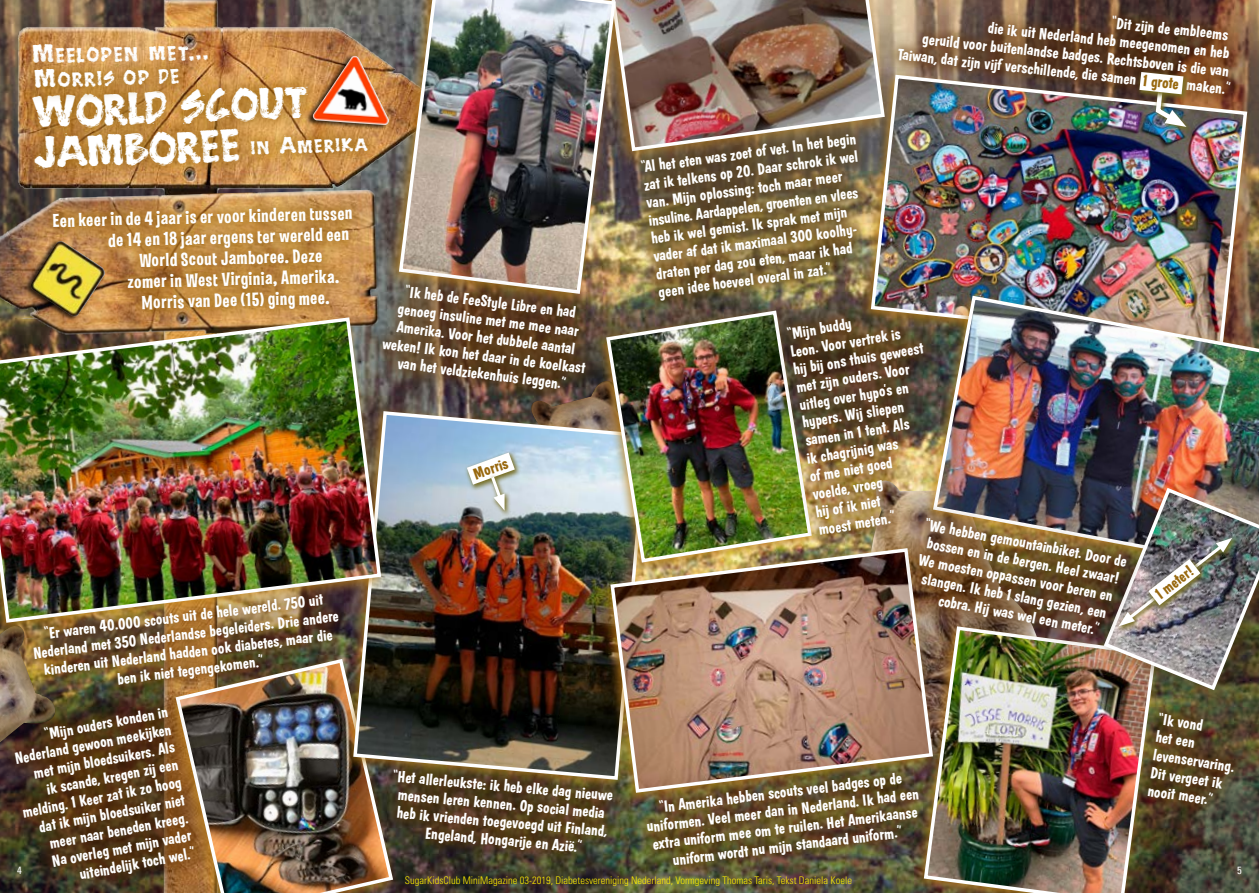
<style>
.page{position:relative;width:1259px;height:893px;background:#fff}
.page>*{position:absolute;margin:0;border:0;box-sizing:border-box;transform-origin:0 0}
.t1{font:36.6px/40.5px "Brush Stroke Fast";color:#fff;scale:1.1 1}
.t2{font:21.3px "Brush Stroke Fast";color:#fff;scale:1.1 1}
.t3{font:19.5px "Las Vegas Jackpot";color:#fff;scale:1.1 1}
.t4{font:19.5px "Brush Stroke Fast";color:#fff;scale:1.1 1}
.t5{font:16.5px/18px "Filmotype Modern";color:#fff;text-align:center;scale:1.1 1}
.t6{font:16.5px "Filmotype Modern";color:#98680f;scale:1.1 1}
.t7{font:300 condensed 10.5px "Univers";color:#ffed00}
.t8{font:condensed 10.5px "Univers";color:#fff}
.s1{color:#98680f}
</style>
<div class="page">
<img style="left:448px;top:0;width:811px;height:893px">
<svg style="left:0;top:635px;width:21px;height:56px"></svg>
<img style="left:0;top:0;width:384px;height:189px">
<img style="left:0;top:189px;width:384px;height:123px">
<img style="left:211px;top:697px;width:184px;height:196px">
<img style="left:351px;top:409px;width:246px;height:373px">
<img style="left:604px;top:309px;width:170px;height:233px">
<img style="left:871px;top:73px;width:378px;height:233px">
<img style="left:922px;top:652px;width:236px;height:241px">
<img style="left:623px;top:0;width:263px;height:153px">
<img style="left:931px;top:294px;width:328px;height:206px">
<div style="left:1094px;top:480px;width:165px;height:229px;background:#5e4415;opacity:.5"></div>
<img style="left:0;top:315px;width:383px;height:310px">
<div style="left:384px;top:0;width:239px;height:309px;background:#bc8018;opacity:.75"></div>
<img style="left:397px;top:0;width:220px;height:296px">
<div style="left:597px;top:542px;width:343px;height:264px;background:#bc8018;opacity:.75"></div>
<img style="left:608px;top:546px;width:327px;height:249px">
<div style="left:40px;top:195px;width:325px;height:127px;background:#98680f;opacity:.75"></div>
<div style="left:21px;top:581px;width:331px;height:116px;background:#623202;opacity:.75"></div>
<div style="left:381px;top:756px;width:245px;height:109px;background:#623202;opacity:.75"></div>
<div style="left:0;top:691px;width:211px;height:202px;background:#623202;opacity:.8"></div>
<div style="left:628px;top:121px;width:243px;height:192px;background:#5e4415;opacity:.8"></div>
<div style="left:774px;top:306px;width:162px;height:242px;background:#623202;opacity:.75"></div>
<div style="left:901px;top:500px;width:243px;height:152px;background:#623202;opacity:.8"></div>
<div style="left:634px;top:759px;width:297px;height:119px;background:#623202;opacity:.75"></div>
<div style="left:1134px;top:699px;width:112px;height:118px;background:#623202;opacity:.75"></div>
<div style="left:18px;top:73px;width:303px;height:109px;background:#98680f;opacity:.75"></div>
<div style="left:365px;top:267px;width:238px;height:140px;background:#623202;opacity:.8"></div>
<svg style="left:464px;top:449px;width:3px;height:42px"></svg>
<svg style="left:488px;top:511px;width:24px;height:6px"></svg>
<img style="left:467px;top:350px;width:276px;height:161px">
<img style="left:1101px;top:486px;width:158px;height:206px">
<div style="left:885px;top:3px;width:358px;height:105px;background:#623202;opacity:.75"></div>
<div style="left:20px;top:53px;width:173px;height:49px;background:#98680f;opacity:.75"></div>
<svg style="left:1152px;top:88px;width:41px;height:46px"></svg>
<svg style="left:1136px;top:69px;width:54px;height:32px"></svg>
<img style="left:1139px;top:72px;width:47px;height:55px">
<div style="left:238px;top:123px;width:142px;height:45px;background:#98680f;opacity:.75"></div>
<div style="left:305px;top:54px;width:84px;height:76px;background:#000;opacity:.75"></div>
<img style="left:313px;top:56px;width:76px;height:69px">
<div style="left:23px;top:239px;width:82px;height:83px;background:#000;opacity:.75"></div>
<img style="left:31px;top:241px;width:74px;height:77px">
<p class="t5" style="left:927px;top:-6px;width:282px;text-align:right;rotate:6deg">“Dit zijn de emblee ms<br>die ik uit Nederland heb mee genomen en heb<br>geruild voo r buitenlandse badges. Rechtsboven is die van</p>
<p class="t2" style="left:33px;top:43px;width:161px;rotate:-1deg">Meelopen met...</p>
<p class="t5" style="left:899px;top:46px;width:258px;rotate:6deg">Taiwan, dat zijn vijf verschillende, die samen <span class="s1">1 grote</span></p>
<p class="t2" style="left:35px;top:68px;width:133px;rotate:-2deg">Morris op de</p>
<p class="t5" style="left:1187px;top:76px;width:41px;rotate:6deg">maken.”</p>
<h1 class="t1" style="left:32px;top:92px;width:252px;rotate:-2deg">WORLD SCOUT<br>JAMBOREE</h1>
<p class="t5" style="left:640px;top:159px;width:199px;text-align:left;rotate:-8deg">“Al het eten was zoet of vet. In het begin zat ik telkens op 20. Daar schrok ik wel van. Mijn oplossing: toch maar mee r insuline. Aardappelen, groenten en vlee s heb ik wel gemist. Ik sprak met mijn vader af dat ik maximaal 300 koo lhy&shy;draten per dag zou eten, maar ik had<br>gee n idee hoevee l overal in zat.”</p>
<p class="t5" style="left:783px;top:326px;width:124px;text-align:left;rotate:-10deg">“Mijn buddy<br>Leon. Voo r vertrek is<br>hij bij ons thuis gewee st met zijn ouders. Voo r uitleg over hypo’s en hypers. Wij sliepen samen in 1 tent. Als<br>ik chagrijnig was<br>of me niet goed<br>voelde, vroeg<br>hij of ik niet<br>moest meten.”</p>
<p class="t4" style="left:251px;top:137px;width:108px;rotate:-2deg">in Amerika</p>
<p class="t3" style="left:53px;top:208px;width:274px;rotate:-1deg">Een keer in de 4 jaar is er voor kinderen tussen</p>
<p class="t3" style="left:108px;top:228px;width:220px;rotate:-1deg">de 14 en 18 jaar ergens ter wereld een</p>
<p class="t3" style="left:139px;top:249px;width:168px;rotate:-1deg">World Scout Jamboree. Deze</p>
<p class="t3" style="left:128px;top:270px;width:194px;rotate:-1deg">zomer in West Virginia, Amerika.</p>
<p class="t3" style="left:142px;top:291px;width:172px;rotate:-1deg">Morris van Dee (15) ging mee.</p>
<p class="t5" style="left:390px;top:281px;width:187px;rotate:7deg">“Ik heb de Fee Style Libre en had genoeg insuline met me mee naar<br>Amerika. Voo r het dubbele aantal weken! Ik kon het daar in de koelkast van het veldziekenhuis leggen.”</p>
<p class="t6" style="left:471px;top:466px;width:34px;rotate:-20deg">Morris</p>
<p class="t5" style="left:926px;top:517px;width:188px;rotate:10deg">“We hebben gemountainbiket. Doo r de</p>
<p class="t5" style="left:928px;top:535px;width:179px;rotate:10deg">bossen en in de bergen. Hee l zwaar!</p>
<p class="t5" style="left:920px;top:552px;width:181px;rotate:10deg">We moesten oppassen voo r beren en</p>
<p class="t6" style="left:1151px;top:588px;width:41px;rotate:-38deg">1 meter!</p>
<p class="t5" style="left:923px;top:571px;width:172px;rotate:10deg">slangen. Ik heb 1 slang gezien, ee n</p>
<p class="t5" style="left:30px;top:626px;width:281px;rotate:-7deg">“Er waren 40.000 scouts uit de hele wereld. 750 uit Nederland met 350 Nederlandse begeleiders. Drie andere kinderen uit Nederland hadden oo k diabetes, maar die ben ik niet tegengekomen.”</p>
<p class="t5" style="left:940px;top:592px;width:150px;rotate:10deg">cobra. Hij was wel ee n meter.”</p>
<p class="t5" style="left:7px;top:733px;width:149px;text-align:right;rotate:-11deg">“Mijn ouders konden in<br>Nederland gewoo n mee kijken met mijn bloedsuikers. Als<br>ik scande, kregen zij ee n melding. 1 Kee r zat ik zo hoo g dat ik mijn bloedsuiker niet mee r naar beneden kree g.<br>Na overleg met mijn vader uiteindelijk toch wel.”</p>
<p class="t5" style="left:1160px;top:710px;width:77px;text-align:left;rotate:9deg">“Ik vond<br>het ee n levenservaring.<br>Dit vergee t ik noo it mee r.”</p>
<p class="t5" style="left:394px;top:767px;width:202px;rotate:5deg">“Het allerleukste: ik heb elke dag nieuwe</p>
<p class="t5" style="left:643px;top:800px;width:251px;rotate:-7deg">“In Amerika hebben scouts vee l badges op de uniformen. Vee l mee r dan in Nederland. Ik had ee n extra uniform mee om te ruilen. Het Amerikaanse uniform wordt nu mijn standaard uniform.”</p>
<p class="t5" style="left:399px;top:786px;width:190px;rotate:5deg">mensen leren kenn en. Op social media</p>
<p class="t5" style="left:398px;top:804px;width:193px;rotate:5deg">heb ik vrienden toegevoegd uit Finland,</p>
<p class="t5" style="left:426px;top:825px;width:144px;rotate:5deg">Engeland, Hongarije en Azië.”</p>
<p class="t8" style="left:17px;top:864px;width:6px">4</p>
<p class="t8" style="left:1237px;top:864px;width:6px">5</p>
<p class="t7" style="left:405px;top:874px;width:448px">SugarKidsClub MiniMagazine 03-2019, Diabetesvereniging Nederland, Vormgeving Thomas Taris, Tekst Daniela Koele</p>
</div>
